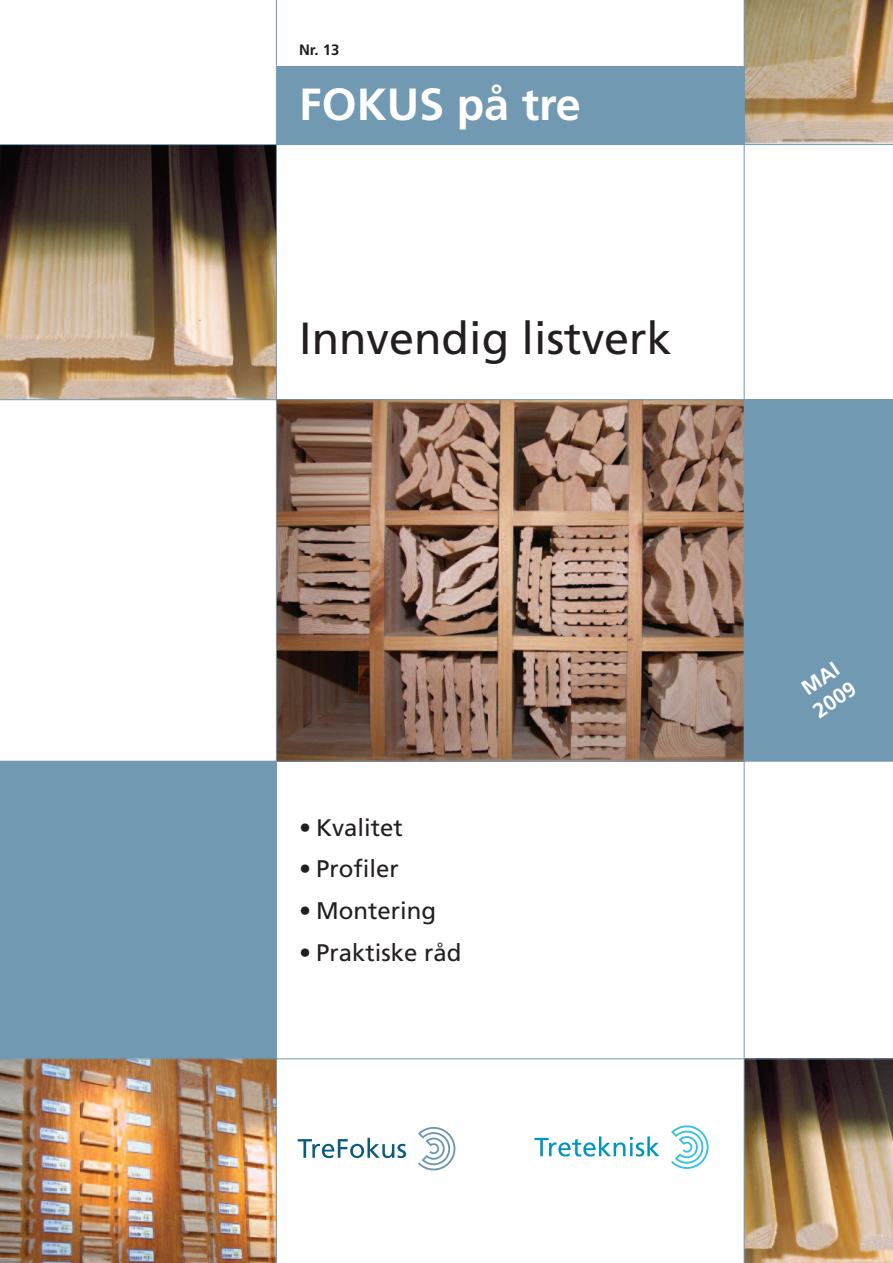
<style>
.page{position:relative;width:893px;height:1263px;background:#fff}
.page>*{position:absolute;margin:0;border:0;box-sizing:border-box;transform-origin:0 0}
.t1{font:45px "Frutiger";color:#231f20}
.t2{font:700 45px "Frutiger";color:#fff}
.t3{font:24px "Frutiger";color:#231f20}
.t4{font:700 21px/25.2px "Frutiger";color:#fff}
.t5{font:700 15px "Frutiger";color:#231f20}
</style>
<div class="page">
<img style="left:745px;top:0;width:148px;height:144px">
<img style="left:0;top:146px;width:276px;height:253px">
<div style="left:0;top:761px;width:276px;height:298px;background:#7199b1"></div>
<img style="left:0;top:1059px;width:276px;height:204px">
<img style="left:277px;top:400px;width:467px;height:361px">
<div style="left:744px;top:400px;width:149px;height:361px;background:#7199b1"></div>
<img style="left:745px;top:1059px;width:148px;height:204px">
<hr style="left:0;top:144px;width:893px;height:1px;background:#7199b1">
<hr style="left:0;top:399px;width:893px;height:1px;background:#7199b1">
<hr style="left:0;top:1058px;width:893px;height:1px;background:#7199b1">
<svg style="left:418px;top:1127px;width:37px;height:43px"></svg>
<svg style="left:298px;top:1138px;width:108px;height:20px"></svg>
<svg style="left:534px;top:1136px;width:125px;height:20px"></svg>
<svg style="left:671px;top:1125px;width:38px;height:44px"></svg>
<div style="left:277px;top:66px;width:468px;height:79px;background:#7199b1"></div>
<hr style="left:276px;top:0;width:1px;height:1263px;background:#7199b1">
<hr style="left:744px;top:0;width:1px;height:1263px;background:#7199b1">
<hr style="left:0;top:761px;width:893px;height:1px;background:#7199b1">
<p class="t5" style="left:299px;top:44px;width:42px">Nr. 13</p>
<h1 class="t2" style="left:299px;top:87px;width:283px">FOKUS på tre</h1>
<h1 class="t1" style="left:299px;top:320px;width:374px">Innvendig listverk</h1>
<p class="t3" style="left:299px;top:818px;width:105px">• Kvalitet</p>
<p class="t3" style="left:299px;top:859px;width:101px">• Profiler</p>
<p class="t3" style="left:299px;top:901px;width:139px">• Montering</p>
<p class="t3" style="left:299px;top:942px;width:164px">• Praktiske råd</p>
<p class="t4" style="left:795px;top:682px;width:48px;rotate:-34deg">MAI<br>2009</p>
</div>
